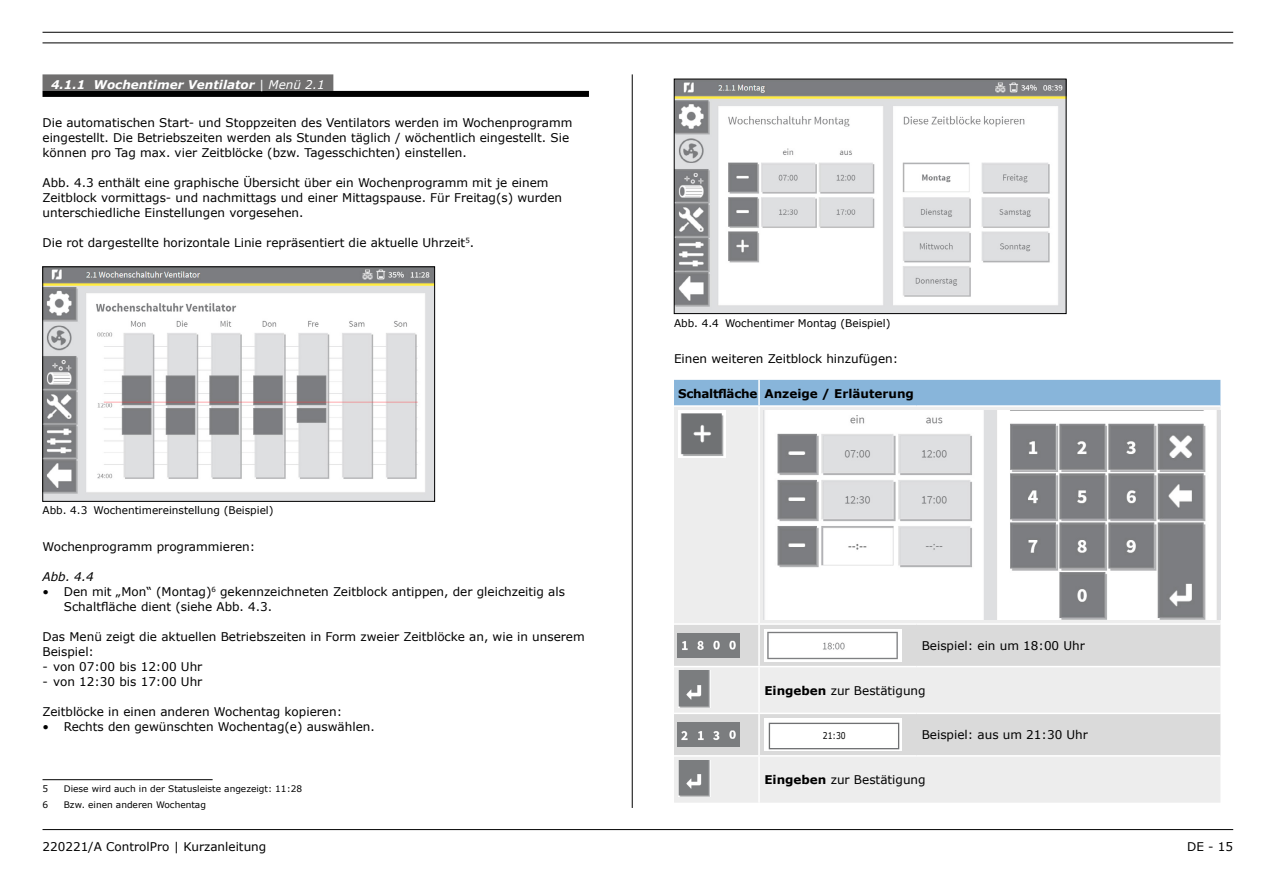
<style>
.page{position:relative;width:1263px;height:893px;background:#fff}
.page>*{position:absolute;margin:0;border:0;box-sizing:border-box;transform-origin:0 0}
.t1{font:12px/15px "Verdana";color:#000}
.t2{font:italic 700 12px "Verdana";color:#fff}
.t3{font:700 12px "Verdana";color:#000}
.t4{font:italic 12px "Verdana";color:#000}
.t5{font:10.5px "Verdana";color:#000}
.t6{font:9.45px "Verdana";color:#000;scale:.82 1}
.t7{font:9px "Verdana";color:#000}
.s1{font-weight:400}
.s2{font-weight:700}
</style>
<div class="page">
<hr style="left:43px;top:32px;width:1190px;height:1px;background:#000">
<hr style="left:43px;top:43px;width:1190px;height:1px;background:#000">
<hr style="left:43px;top:829px;width:1190px;height:1px;background:#000">
<hr style="left:632px;top:74px;width:1px;height:734px;background:#000">
<div style="left:43px;top:74px;width:290px;height:17px;background:#706f6f"></div>
<div style="left:43px;top:91px;width:546px;height:6px;background:#000"></div>
<img style="left:45px;top:269px;width:388px;height:231px">
<div style="left:43px;top:267px;width:392px;height:235px;border:1px solid #000"></div>
<hr style="left:43px;top:779px;width:170px;height:1px;background:#000">
<img style="left:676px;top:81px;width:388px;height:231px">
<div style="left:674px;top:79px;width:392px;height:235px;border:1px solid #000"></div>
<div style="left:674px;top:380px;width:546px;height:25px;background:#88b5da"></div>
<div style="left:674px;top:407px;width:546px;height:396px;background:#ededed"></div>
<svg style="left:674px;top:625px;width:546px;height:130px;background:#e1e1e1"></svg>
<hr style="left:758px;top:407px;width:2px;height:216px;background:#fff">
<hr style="left:674px;top:623px;width:85px;height:2px;background:#fff">
<hr style="left:759px;top:623px;width:157px;height:2px;background:#fff">
<hr style="left:758px;top:625px;width:2px;height:41px;background:#fff">
<hr style="left:916px;top:623px;width:304px;height:2px;background:#fff">
<hr style="left:674px;top:666px;width:85px;height:1px;background:#fff">
<hr style="left:759px;top:666px;width:157px;height:1px;background:#fff">
<hr style="left:758px;top:667px;width:2px;height:46px;background:#fff">
<hr style="left:916px;top:666px;width:304px;height:1px;background:#fff">
<hr style="left:758px;top:380px;width:2px;height:25px;background:#fff">
<hr style="left:674px;top:713px;width:85px;height:1px;background:#fff">
<hr style="left:759px;top:713px;width:157px;height:1px;background:#fff">
<hr style="left:758px;top:714px;width:2px;height:41px;background:#fff">
<hr style="left:916px;top:713px;width:304px;height:1px;background:#fff">
<hr style="left:674px;top:755px;width:85px;height:2px;background:#fff">
<hr style="left:759px;top:755px;width:157px;height:2px;background:#fff">
<hr style="left:758px;top:757px;width:2px;height:46px;background:#fff">
<hr style="left:916px;top:755px;width:304px;height:2px;background:#fff">
<img style="left:678px;top:410px;width:47px;height:47px">
<img style="left:763px;top:410px;width:457px;height:210px">
<img style="left:677px;top:634px;width:14px;height:23px">
<img style="left:693px;top:634px;width:14px;height:23px">
<img style="left:709px;top:634px;width:14px;height:23px">
<img style="left:725px;top:634px;width:14px;height:23px">
<img style="left:764px;top:629px;width:138px;height:32px">
<img style="left:678px;top:671px;width:32px;height:37px">
<img style="left:677px;top:723px;width:14px;height:23px">
<img style="left:693px;top:723px;width:14px;height:23px">
<img style="left:709px;top:723px;width:14px;height:23px">
<img style="left:725px;top:723px;width:14px;height:23px">
<img style="left:764px;top:719px;width:138px;height:32px">
<div style="left:821px;top:730px;width:30px;height:12px;background:#fff"></div>
<img style="left:678px;top:760px;width:32px;height:37px">
<p class="t2" style="left:51px;top:77px;width:275px">4.1.1 Wochentimer Ventilator <span class="s1">| Menü 2.1</span></p>
<p class="t1" style="left:43px;top:115px;width:531px">Die automatischen Start- und Stoppzeiten des Ventilators werden im Wochenprogramm eingestellt. Die Betriebszeiten werden als Stunden täglich / wöchentlich eingestellt. Sie können pro Tag max. vier Zeitblöcke (bzw. Tagesschichten) einstellen.</p>
<p class="t1" style="left:43px;top:175px;width:521px">Abb. 4.3 enthält eine graphische Übersicht über ein Wochenprogramm mit je einem<br>Zeitblock vormittags- und nachmittags und einer Mittagspause. Für Freitag(s) wurden unterschiedliche Einstellungen vorgesehen.</p>
<p class="t1" style="left:43px;top:235px;width:433px">Die rot dargestellte horizontale Linie repräsentiert die aktuelle Uhrzeit<sup>5</sup>.</p>
<p class="t5" style="left:43px;top:503px;width:233px">Abb. 4.3 Wochentimereinstellung (Beispiel)</p>
<p class="t1" style="left:43px;top:539px;width:214px">Wochenprogramm programmieren:</p>
<p class="t4" style="left:43px;top:568px;width:53px">Abb. 4.4</p>
<p class="t1" style="left:64px;top:584px;width:503px;text-indent:-21px">• Den mit „Mon“ (Montag)<sup>6</sup> gekennzeichneten Zeitblock antippen, der gleichzeitig als<br>Schaltfläche dient (siehe Abb. 4.3.</p>
<p class="t1" style="left:43px;top:629px;width:544px">Das Menü zeigt die aktuellen Betriebszeiten in Form zweier Zeitblöcke an, wie in unserem<br>Beispiel:</p>
<p class="t1" style="left:43px;top:659px;width:161px">- von 07:00 bis 12:00 Uhr</p>
<p class="t1" style="left:43px;top:674px;width:161px">- von 12:30 bis 17:00 Uhr</p>
<p class="t1" style="left:43px;top:704px;width:301px">Zeitblöcke in einen anderen Wochentag kopieren:</p>
<p class="t1" style="left:43px;top:719px;width:334px">• Rechts den gewünschten Wochentag(e) auswählen.</p>
<p class="t7" style="left:43px;top:782px;width:7px">5</p>
<p class="t7" style="left:64px;top:782px;width:240px">Diese wird auch in der Statusleiste angezeigt: 11:28</p>
<p class="t7" style="left:43px;top:798px;width:7px">6</p>
<p class="t7" style="left:64px;top:798px;width:144px">Bzw. einen anderen Wochentag</p>
<p class="t5" style="left:674px;top:316px;width:218px">Abb. 4.4 Wochentimer Montag (Beispiel)</p>
<p class="t1" style="left:674px;top:351px;width:226px">Einen weiteren Zeitblock hinzufügen:</p>
<p class="t3" style="left:678px;top:385px;width:237px">Schaltfläche Anzeige / Erläuterung</p>
<p class="t1" style="left:922px;top:638px;width:165px">Beispiel: ein um 18:00 Uhr</p>
<p class="t1" style="left:764px;top:683px;width:163px"><span class="s2">Eingeben</span> zur Bestätigung</p>
<p class="t6" style="left:823px;top:729px;width:29px">21:30</p>
<p class="t1" style="left:922px;top:727px;width:168px">Beispiel: aus um 21:30 Uhr</p>
<p class="t1" style="left:764px;top:772px;width:163px"><span class="s2">Eingeben</span> zur Bestätigung</p>
<p class="t1" style="left:43px;top:839px;width:225px">220221/A ControlPro | Kurzanleitung</p>
<p class="t1" style="left:1187px;top:839px;width:47px">DE - 15</p>
</div>
